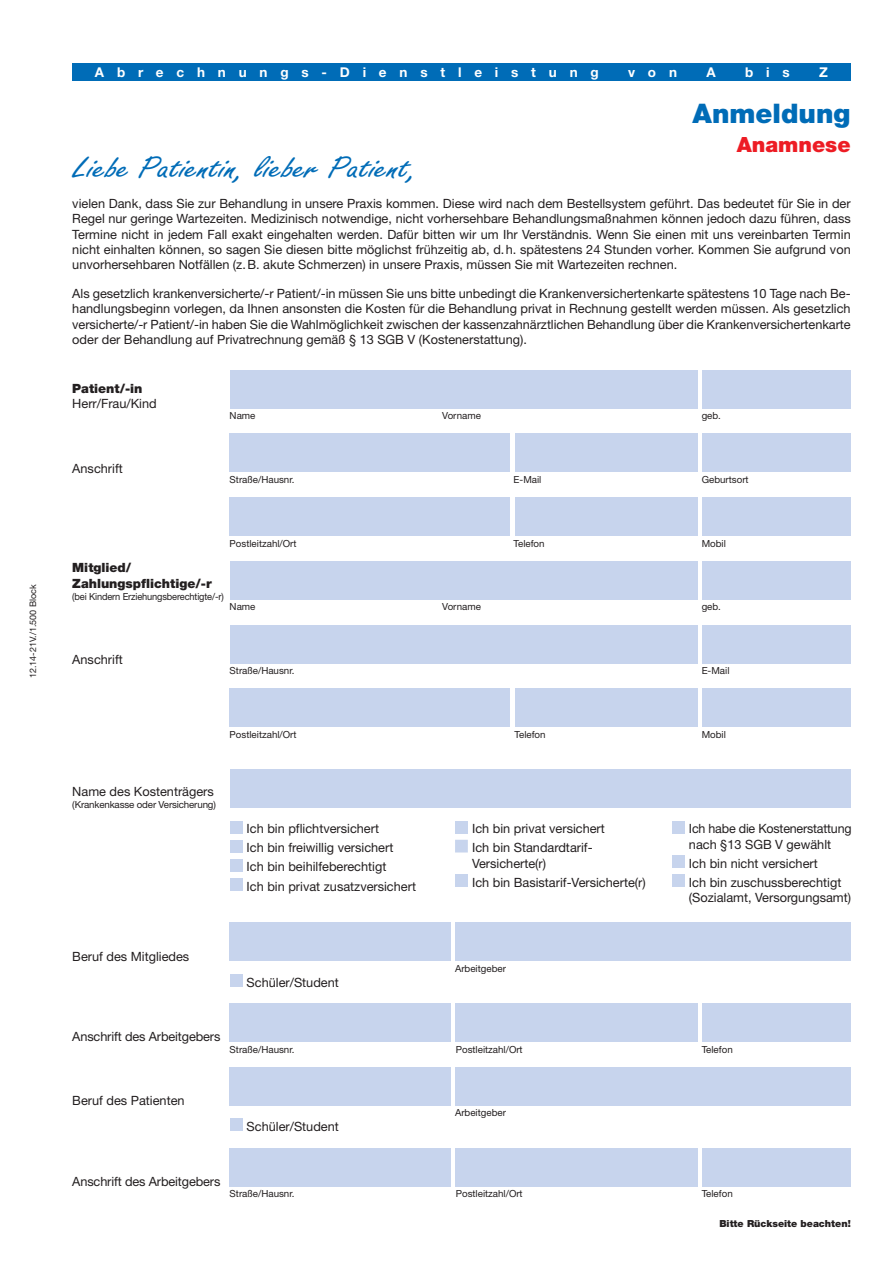
<style>
.page{position:relative;width:893px;height:1263px;background:#fff}
.page>*{position:absolute;margin:0;border:0;box-sizing:border-box;transform-origin:0 0}
.t1{font:31.5px "Freelance Script";color:#006cb7;scale:1.3 1}
.t2{font:900 27px "Helvetica Neue";color:#006cb7}
.t3{font:900 21px "Helvetica Neue";color:#ed1c24}
.t4{font:700 13.5px "Helvetica Neue";letter-spacing:.95em;color:#fff}
.t5{font:12.75px/15.3px "Helvetica Neue";color:#231f20}
.t6{font:900 12.75px/15.3px "Helvetica Neue";color:#231f20}
.t7{font:9.75px "Helvetica Neue";color:#231f20}
.t8{font:9.75px "Helvetica Neue";color:#231f20;scale:.95 1}
.t9{font:900 9.75px "Helvetica Neue";color:#231f20}
.t10{font:9px "Helvetica Neue";color:#231f20}
</style>
<div class="page">
<div style="left:72px;top:64px;width:778px;height:17px;background:#006cb7"></div>
<div style="left:230px;top:370px;width:467px;height:38px;background:#c7d4ed"></div>
<div style="left:702px;top:370px;width:148px;height:38px;background:#c7d4ed"></div>
<div style="left:230px;top:434px;width:280px;height:38px;background:#c7d4ed"></div>
<div style="left:702px;top:434px;width:148px;height:38px;background:#c7d4ed"></div>
<div style="left:230px;top:625px;width:467px;height:38px;background:#c7d4ed"></div>
<div style="left:702px;top:625px;width:148px;height:38px;background:#c7d4ed"></div>
<div style="left:230px;top:1003px;width:221px;height:39px;background:#c7d4ed"></div>
<div style="left:455px;top:1003px;width:242px;height:39px;background:#c7d4ed"></div>
<div style="left:702px;top:1003px;width:148px;height:39px;background:#c7d4ed"></div>
<div style="left:230px;top:497px;width:280px;height:39px;background:#c7d4ed"></div>
<div style="left:514px;top:497px;width:183px;height:39px;background:#c7d4ed"></div>
<div style="left:514px;top:434px;width:183px;height:38px;background:#c7d4ed"></div>
<div style="left:702px;top:497px;width:148px;height:39px;background:#c7d4ed"></div>
<div style="left:230px;top:689px;width:280px;height:38px;background:#c7d4ed"></div>
<div style="left:230px;top:770px;width:620px;height:38px;background:#c7d4ed"></div>
<div style="left:455px;top:923px;width:395px;height:38px;background:#c7d4ed"></div>
<div style="left:230px;top:923px;width:221px;height:38px;background:#c7d4ed"></div>
<div style="left:230px;top:974px;width:12px;height:12px;background:#c7d4ed"></div>
<div style="left:230px;top:821px;width:12px;height:12px;background:#c7d4ed"></div>
<div style="left:230px;top:840px;width:12px;height:13px;background:#c7d4ed"></div>
<div style="left:455px;top:821px;width:13px;height:12px;background:#c7d4ed"></div>
<div style="left:455px;top:840px;width:13px;height:13px;background:#c7d4ed"></div>
<div style="left:455px;top:874px;width:13px;height:13px;background:#c7d4ed"></div>
<div style="left:672px;top:821px;width:13px;height:12px;background:#c7d4ed"></div>
<div style="left:672px;top:855px;width:13px;height:13px;background:#c7d4ed"></div>
<div style="left:672px;top:874px;width:13px;height:13px;background:#c7d4ed"></div>
<div style="left:230px;top:859px;width:12px;height:13px;background:#c7d4ed"></div>
<div style="left:230px;top:878px;width:12px;height:13px;background:#c7d4ed"></div>
<div style="left:514px;top:689px;width:183px;height:38px;background:#c7d4ed"></div>
<div style="left:702px;top:689px;width:148px;height:38px;background:#c7d4ed"></div>
<div style="left:230px;top:561px;width:467px;height:39px;background:#c7d4ed"></div>
<div style="left:702px;top:561px;width:148px;height:39px;background:#c7d4ed"></div>
<div style="left:230px;top:1148px;width:221px;height:38px;background:#c7d4ed"></div>
<div style="left:455px;top:1148px;width:242px;height:38px;background:#c7d4ed"></div>
<div style="left:702px;top:1148px;width:148px;height:38px;background:#c7d4ed"></div>
<div style="left:455px;top:1067px;width:395px;height:39px;background:#c7d4ed"></div>
<div style="left:230px;top:1067px;width:221px;height:39px;background:#c7d4ed"></div>
<div style="left:230px;top:1118px;width:12px;height:13px;background:#c7d4ed"></div>
<p class="t10" style="left:30px;top:678px;width:95px;rotate:-90deg">12.14-21V./1.500 Block</p>
<p class="t4" style="left:95px;top:67px;width:505px">Abrechnungs-Dienstleistung</p>
<p class="t4" style="left:628px;top:67px;width:50px">von</p>
<p class="t4" style="left:706px;top:67px;width:11px">A</p>
<p class="t4" style="left:745px;top:67px;width:46px">bis</p>
<p class="t4" style="left:819px;top:67px;width:10px">Z</p>
<h2 class="t2" style="left:693px;top:104px;width:159px">Anmeldung</h2>
<h3 class="t3" style="left:737px;top:137px;width:115px">Anamnese</h3>
<h1 class="t1" style="left:74px;top:148px;width:266px">Liebe Patientin, lieber Patient,</h1>
<p class="t5" style="left:72px;top:197px;width:780px;text-align:justify">vielen Dank, dass Sie zur Behandlung in unsere Praxis kommen. Diese wird nach dem Bestellsystem geführt. Das bedeutet für Sie in der Regel nur geringe Wartezeiten. Medizinisch notwendige, nicht vorhersehbare Behandlungsmaßnahmen können jedoch dazu führen, dass Termine nicht in jedem Fall exakt eingehalten werden. Dafür bitten wir um Ihr Verständnis. Wenn Sie einen mit uns vereinbarten Termin nicht einhalten können, so sagen Sie diesen bitte möglichst frühzeitig ab, d.h. spätestens 24 Stunden vorher. Kommen Sie aufgrund von unvorhersehbaren Notfällen (z.B. akute Schmerzen) in unsere Praxis, müssen Sie mit Wartezeiten rechnen.</p>
<p class="t5" style="left:72px;top:287px;width:780px;text-align:justify">Als gesetzlich krankenversicherte/-r Patient/-in müssen Sie uns bitte unbedingt die Krankenversichertenkarte spätestens 10 Tage nach Be&shy;handlungsbeginn vorlegen, da Ihnen ansonsten die Kosten für die Behandlung privat in Rechnung gestellt werden müssen. Als gesetzlich versicherte/-r Patient/-in haben Sie die Wahlmöglichkeit zwischen der kassenzahnärztlichen Behandlung über die Krankenversichertenkarte oder der Behandlung auf Privatrechnung gemäß § 13 SGB V (Kostenerstattung).</p>
<p class="t6" style="left:72px;top:382px;width:72px">Patient/-in</p>
<p class="t5" style="left:72px;top:397px;width:86px">Herr/Frau/Kind</p>
<p class="t5" style="left:72px;top:462px;width:52px">Anschrift</p>
<p class="t7" style="left:230px;top:412px;width:27px">Name</p>
<p class="t7" style="left:442px;top:412px;width:40px">Vorname</p>
<p class="t7" style="left:702px;top:412px;width:21px">geb.</p>
<p class="t7" style="left:230px;top:476px;width:66px">Straße/Hausnr.</p>
<p class="t7" style="left:514px;top:476px;width:29px">E-Mail</p>
<p class="t7" style="left:702px;top:476px;width:48px">Geburtsort</p>
<p class="t7" style="left:230px;top:540px;width:68px">Postleitzahl/Ort</p>
<p class="t7" style="left:514px;top:540px;width:33px">Telefon</p>
<p class="t7" style="left:702px;top:540px;width:26px">Mobil</p>
<p class="t6" style="left:72px;top:561px;width:141px">Mitglied/<br>Zahlungspflichtige/-r</p>
<p class="t8" style="left:72px;top:593px;width:161px">(bei Kindern Erziehungsberechtigte/-r)</p>
<p class="t7" style="left:230px;top:604px;width:27px">Name</p>
<p class="t7" style="left:442px;top:604px;width:40px">Vorname</p>
<p class="t7" style="left:702px;top:604px;width:21px">geb.</p>
<p class="t5" style="left:72px;top:653px;width:52px">Anschrift</p>
<p class="t7" style="left:230px;top:667px;width:66px">Straße/Hausnr.</p>
<p class="t7" style="left:702px;top:667px;width:29px">E-Mail</p>
<p class="t7" style="left:230px;top:731px;width:68px">Postleitzahl/Ort</p>
<p class="t7" style="left:515px;top:731px;width:33px">Telefon</p>
<p class="t7" style="left:702px;top:731px;width:26px">Mobil</p>
<p class="t5" style="left:72px;top:785px;width:143px">Name des Kostenträgers</p>
<p class="t7" style="left:72px;top:801px;width:145px">(Krankenkasse oder Versicherung)</p>
<p class="t5" style="left:247px;top:820px;width:171px;line-height:19.2px">Ich bin pflichtversichert<br>Ich bin freiwillig versichert<br>Ich bin beihilfeberechtigt<br>Ich bin privat zusatzversichert</p>
<p class="t5" style="left:472px;top:820px;width:134px;line-height:19.2px">Ich bin privat versichert<br>Ich bin Standardtarif-</p>
<p class="t5" style="left:472px;top:855px;width:175px;line-height:19px">Versicherte(r)<br>Ich bin Basistarif-Versicherte(r)</p>
<p class="t5" style="left:689px;top:822px;width:164px">Ich habe die Kostenerstattung nach §13 SGB V gewählt</p>
<p class="t5" style="left:689px;top:855px;width:154px;line-height:19.2px">Ich bin nicht versichert<br>Ich bin zuschussberechtigt</p>
<p class="t5" style="left:689px;top:891px;width:164px">(Sozialamt, Versorgungsamt)</p>
<p class="t5" style="left:72px;top:950px;width:119px">Beruf des Mitgliedes</p>
<p class="t5" style="left:247px;top:976px;width:94px">Schüler/Student</p>
<p class="t7" style="left:455px;top:965px;width:52px">Arbeitgeber</p>
<p class="t5" style="left:72px;top:1030px;width:150px">Anschrift des Arbeitgebers</p>
<p class="t7" style="left:230px;top:1046px;width:66px">Straße/Hausnr.</p>
<p class="t7" style="left:456px;top:1046px;width:68px">Postleitzahl/Ort</p>
<p class="t7" style="left:702px;top:1046px;width:33px">Telefon</p>
<p class="t5" style="left:72px;top:1094px;width:114px">Beruf des Patienten</p>
<p class="t5" style="left:247px;top:1120px;width:94px">Schüler/Student</p>
<p class="t7" style="left:455px;top:1110px;width:52px">Arbeitgeber</p>
<p class="t5" style="left:72px;top:1175px;width:150px">Anschrift des Arbeitgebers</p>
<p class="t7" style="left:230px;top:1190px;width:66px">Straße/Hausnr.</p>
<p class="t7" style="left:456px;top:1190px;width:68px">Postleitzahl/Ort</p>
<p class="t7" style="left:702px;top:1190px;width:33px">Telefon</p>
<p class="t9" style="left:719px;top:1220px;width:133px">Bitte Rückseite beachten!</p>
</div>
